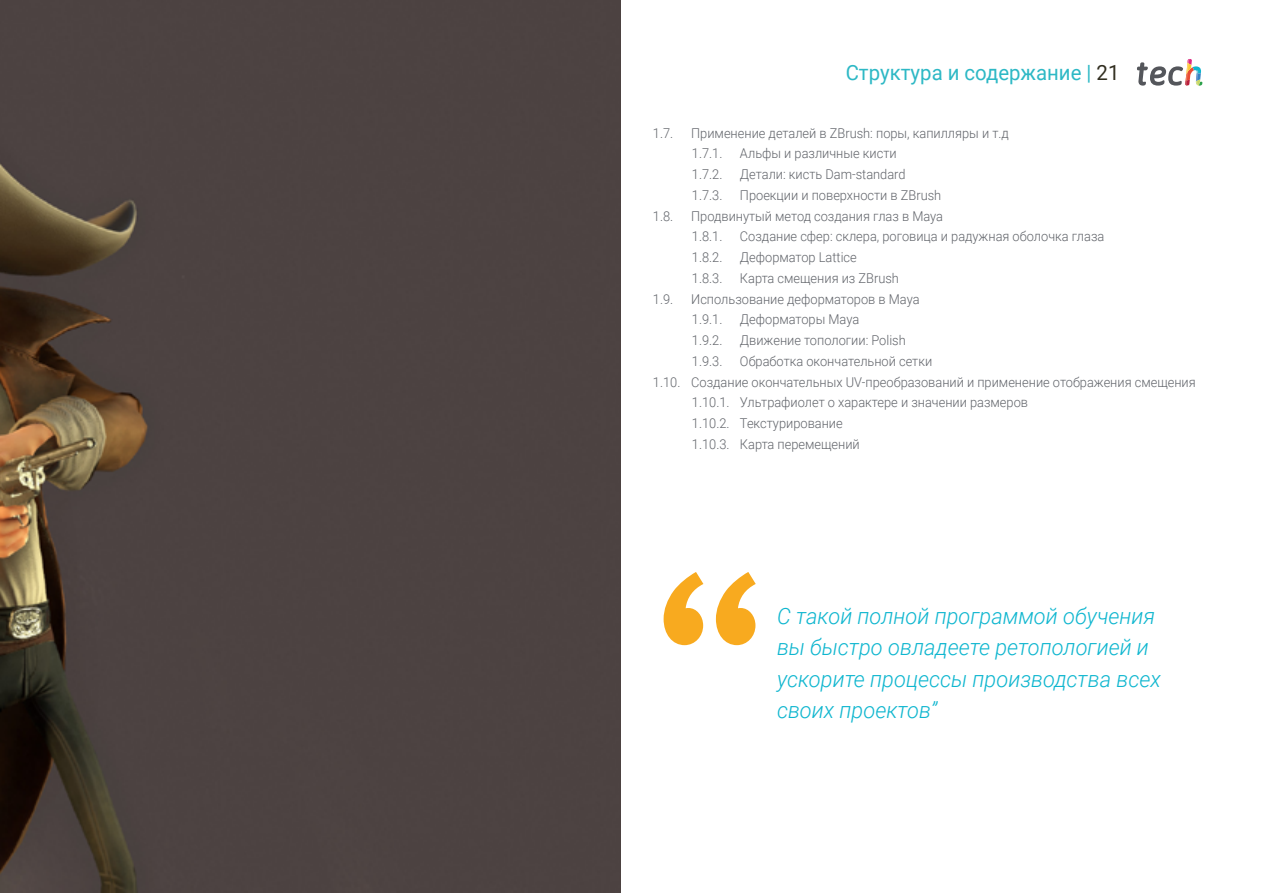
<style>
.page{position:relative;width:1263px;height:893px;background:#fff}
.page>*{position:absolute;margin:0;border:0;box-sizing:border-box;transform-origin:0 0}
.t1{font:italic 300 22.5px/31.5px "Roboto";color:#0fb6cf}
.t2{font:21px "Roboto";color:#2db8c5}
.t3{font:300 13.5px/20.7px "Roboto";color:#61646a;scale:.95 1}
.s1{color:#312e20}
</style>
<div class="page">
<img style="left:0;top:0;width:621px;height:893px">
<svg style="left:1137px;top:59px;width:65px;height:27px"></svg>
<svg style="left:664px;top:572px;width:92px;height:73px"></svg>
<h2 class="t2" style="left:846px;top:57px;width:275px">Структура и содержание | <span class="s1">21</span></h2>
<p class="t3" style="left:653px;top:122px;width:23px">1.7.</p>
<p class="t3" style="left:691px;top:122px;width:336px">Применение деталей в ZBrush: поры, капилляры и т.д<br>1.7.1.</p>
<p class="t3" style="left:740px;top:143px;width:166px">Альфы и различные кисти</p>
<p class="t3" style="left:692px;top:164px;width:34px">1.7.2.</p>
<p class="t3" style="left:740px;top:164px;width:176px">Детали: кисть Dam-standard</p>
<p class="t3" style="left:692px;top:184px;width:34px">1.7.3.</p>
<p class="t3" style="left:740px;top:184px;width:213px">Проекции и поверхности в ZBrush</p>
<p class="t3" style="left:653px;top:205px;width:23px">1.8.</p>
<p class="t3" style="left:691px;top:205px;width:267px">Продвинутый метод создания глаз в Maya<br>1.8.1.</p>
<p class="t3" style="left:740px;top:226px;width:385px">Создание сфер: склера, роговица и радужная оболочка глаза</p>
<p class="t3" style="left:692px;top:247px;width:34px">1.8.2.</p>
<p class="t3" style="left:740px;top:247px;width:125px">Деформатор Lattice</p>
<p class="t3" style="left:692px;top:267px;width:34px">1.8.3.</p>
<p class="t3" style="left:740px;top:267px;width:169px">Карта смещения из ZBrush</p>
<p class="t3" style="left:653px;top:288px;width:23px">1.9.</p>
<p class="t3" style="left:691px;top:288px;width:242px">Использование деформаторов в Maya<br>1.9.1.</p>
<p class="t3" style="left:740px;top:309px;width:127px">Деформаторы Maya</p>
<p class="t3" style="left:692px;top:330px;width:34px">1.9.2.</p>
<p class="t3" style="left:740px;top:330px;width:176px">Движение топологии: Polish</p>
<p class="t3" style="left:692px;top:350px;width:34px">1.9.3.</p>
<p class="t3" style="left:740px;top:350px;width:204px">Обработка окончательной сетки</p>
<p class="t3" style="left:653px;top:371px;width:573px">1.10. Создание окончательных UV-преобразований и применение отображения смещения</p>
<p class="t3" style="left:692px;top:392px;width:355px">1.10.1. Ультрафиолет о характере и значении размеров</p>
<p class="t3" style="left:692px;top:413px;width:160px">1.10.2. Текстурирование</p>
<p class="t3" style="left:692px;top:433px;width:178px">1.10.3. Карта перемещений</p>
<h1 class="t1" style="left:777px;top:599px;width:385px">С такой полной программой обучения вы быстро овладеете ретопологией и ускорите процессы производства всех своих проектов”</h1>
</div>
